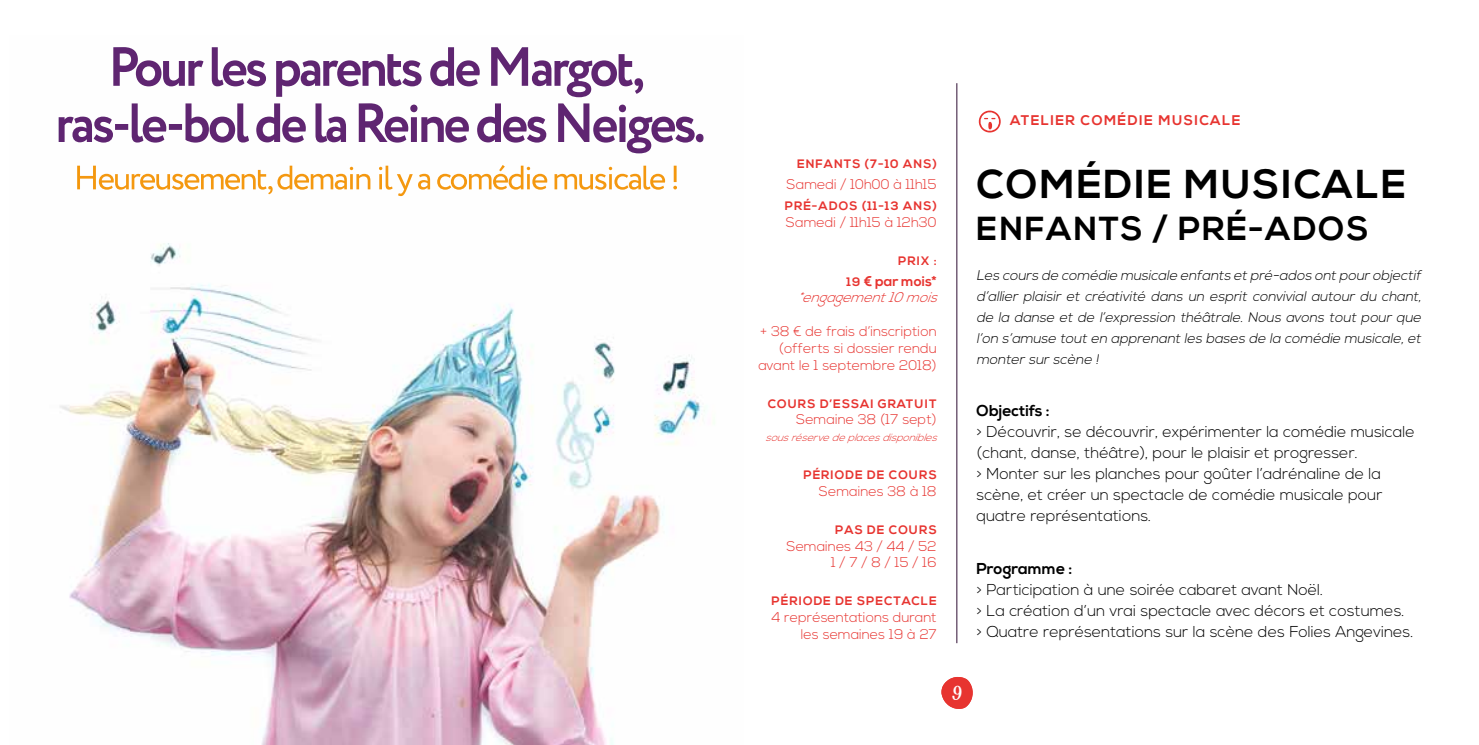
<style>
.page{position:relative;width:1479px;height:745px;background:#fff}
.page>*{position:absolute;margin:0;border:0;box-sizing:border-box;transform-origin:0 0}
.t1{font:700 40.25px "Nexa";letter-spacing:.05em;color:#000}
.t2{font:700 33.25px "Nexa";letter-spacing:.05em;color:#000}
.t3{font:300 15.75px/21px "Nexa";color:#000}
.t4{font:700 15.75px "Nexa";color:#000}
.t5{font:15.75px "Beyond The Mountains";color:#fff}
.t6{font:italic 300 14px/21px "Nexa";color:#000;text-align:justify}
.t7{font:300 14px/16.8px "Nexa";color:#e73430;text-align:right}
.t8{font:italic 300 14px/16.8px "Nexa";color:#e73430}
.t9{font:700 14px "Nexa";letter-spacing:.1em;color:#e73430}
.t10{font:700 12.25px "Nexa";letter-spacing:.08em;color:#e73430}
.t11{font:italic 300 10.5px "Nexa";color:#e73430}
.s1{font-weight:700;font-style:normal;font-size:12.25px}
.s2{font-weight:700;font-style:normal}
</style>
<div class="page">
<svg style="left:941px;top:677px;width:31px;height:31px"></svg>
<hr style="left:956px;top:83px;width:1px;height:559px;background:#2f0e33">
<svg style="left:978px;top:110px;width:23px;height:22px"></svg>
<img style="left:58px;top:47px;width:647px;height:697px">
<p class="t10" style="left:797px;top:156px;width:141px">ENFANTS (7-10 ANS)</p>
<p class="t7" style="left:786px;top:176px;width:152px">Samedi / 10h00 à 11h15</p>
<p class="t10" style="left:784px;top:198px;width:153px">PRÉ-ADOS (11-13 ANS)</p>
<p class="t7" style="left:786px;top:214px;width:152px">Samedi / 11h15 à 12h30</p>
<p class="t10" style="left:898px;top:253px;width:40px">PRIX :</p>
<p class="t8" style="left:798px;top:273px;width:147px;text-indent:49px"><span class="s1">19</span> <span class="s2">€ par mois* </span>*engagement10mois</p>
<p class="t7" style="left:758px;top:323px;width:180px">+ 38 € de frais d’inscription (offerts si dossier rendu avant le 1 septembre 2018)</p>
<p class="t10" style="left:767px;top:396px;width:170px">COURS D’ESSAI GRATUIT</p>
<p class="t7" style="left:796px;top:411px;width:142px">Semaine 38 (17 sept)</p>
<p class="t11" style="left:765px;top:431px;width:177px">sousréservedeplacesdisponibles</p>
<p class="t10" style="left:803px;top:467px;width:135px">PÉRIODE DE COURS</p>
<p class="t7" style="left:819px;top:483px;width:119px">Semaines 38 à 18</p>
<p class="t10" style="left:835px;top:522px;width:103px">PAS DE COURS</p>
<p class="t7" style="left:786px;top:537px;width:152px">Semaines 43 / 44 / 52<br>1 / 7 / 8 / 15 / 16</p>
<p class="t10" style="left:771px;top:593px;width:167px">PÉRIODE DE SPECTACLE</p>
<p class="t7" style="left:771px;top:609px;width:167px">4 représentations durant les semaines 19 à 27</p>
<p class="t9" style="left:1010px;top:112px;width:232px">ATELIER COMÉDIE MUSICALE</p>
<h1 class="t1" style="left:976px;top:160px;width:431px">COMÉDIE MUSICALE</h1>
<h2 class="t2" style="left:976px;top:209px;width:394px">ENFANTS / PRÉ-ADOS</h2>
<p class="t6" style="left:976px;top:265px;width:449px">Les cours de comédie musicale enfants etpré-ados ontpourobjectif d’allier plaisir et créativité dans un esprit convivial autour du chant, de la danse et de l’expression théâtrale. Nous avons tout pour que l’on s’amuse touten apprenantles bases de la comédie musicale,et montersurscène !</p>
<p class="t4" style="left:976px;top:401px;width:75px">Objectifs :</p>
<p class="t3" style="left:976px;top:422px;width:440px">&gt; Découvrir, se découvrir, expérimenter la comédie musicale (chant, danse, théâtre), pour le plaisir et progresser.<br>&gt; Monter sur les planches pour goûter l’adrénaline de la scène, et créer un spectacle de comédie musicale pour quatre représentations.</p>
<p class="t4" style="left:976px;top:559px;width:97px">Programme :</p>
<p class="t3" style="left:976px;top:579px;width:438px">&gt; Participation à une soirée cabaret avant Noël.<br>&gt; La création d’un vrai spectacle avec décors et costumes. &gt; Quatre représentations sur la scène des Folies Angevines.</p>
<p class="t5" style="left:952px;top:685px;width:11px">9</p>
<p class="t5" style="left:952px;top:685px;width:12px">5</p>
</div>
